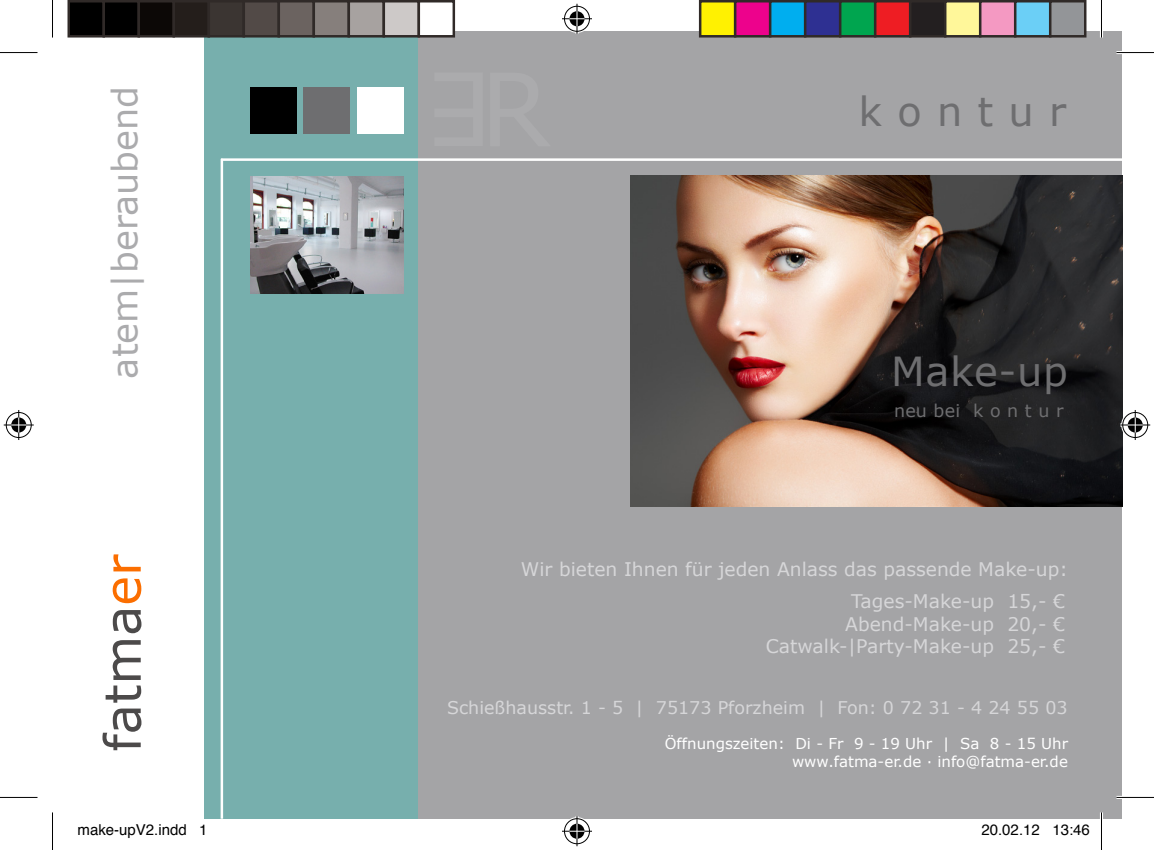
<style>
.page{position:relative;width:1154px;height:850px;background:#fff}
.page>*{position:absolute;margin:0;border:0;box-sizing:border-box;transform-origin:0 0}
.t1{font:50px "Verdana";color:#4c4a4a}
.t2{font:40px "Verdana";letter-spacing:.015em;color:#6e6e70}
.t3{font:35px "Verdana";color:#ababad}
.t4{font:18.75px "Verdana";color:#d6d6d8}
.t5{font:17.5px "Verdana";color:#d6d6d8}
.t6{font:17.5px "Verdana";letter-spacing:.01em;color:#6e6e70}
.t7{font:15px "Verdana";color:#fff}
.t8{font:15px "Helvetica";color:#000}
.s1{color:#fb6e00}
</style>
<div class="page">
<div style="left:204px;top:31px;width:216px;height:787px;background:#77afad"></div>
<div style="left:418px;top:31px;width:704px;height:787px;background:#a4a4a6"></div>
<hr style="left:221px;top:159px;width:2px;height:659px;background:#fff">
<hr style="left:221px;top:158px;width:901px;height:3px;background:#fff">
<img style="left:250px;top:176px;width:154px;height:117px">
<img style="left:630px;top:175px;width:492px;height:330px">
<div style="left:250px;top:87px;width:47px;height:46px;background:#000"></div>
<div style="left:304px;top:87px;width:46px;height:46px;background:#6e6e70"></div>
<div style="left:357px;top:87px;width:46px;height:46px;background:#fff"></div>
<hr style="left:1116px;top:51px;width:38px;height:3px;background:#fff">
<hr style="left:1116px;top:795px;width:38px;height:3px;background:#fff">
<hr style="left:1100px;top:0;width:3px;height:38px;background:#fff">
<hr style="left:1100px;top:812px;width:3px;height:37px;background:#fff">
<hr style="left:0;top:52px;width:38px;height:1px;background:#000">
<hr style="left:1116px;top:52px;width:38px;height:1px;background:#000">
<hr style="left:0;top:796px;width:38px;height:1px;background:#000">
<hr style="left:1116px;top:796px;width:38px;height:1px;background:#000">
<hr style="left:52px;top:0;width:1px;height:38px;background:#000">
<hr style="left:52px;top:812px;width:1px;height:37px;background:#000">
<hr style="left:1101px;top:0;width:1px;height:38px;background:#000">
<hr style="left:1101px;top:812px;width:1px;height:37px;background:#000">
<div style="left:563px;top:5px;width:28px;height:28px;border:3px solid #fff;border-radius:50%"></div>
<hr style="left:562px;top:17px;width:30px;height:3px;background:#fff">
<hr style="left:575px;top:4px;width:3px;height:30px;background:#fff">
<div style="left:568px;top:10px;width:18px;height:18px;border:3px solid #fff;border-radius:50%"></div>
<div style="left:564px;top:6px;width:26px;height:26px;border:1px solid #000;border-radius:50%"></div>
<hr style="left:562px;top:18px;width:30px;height:1px;background:#000">
<hr style="left:576px;top:4px;width:1px;height:30px;background:#000">
<svg style="left:569px;top:11px;width:15px;height:15px"></svg>
<div style="left:563px;top:816px;width:28px;height:28px;border:3px solid #fff;border-radius:50%"></div>
<hr style="left:562px;top:829px;width:30px;height:3px;background:#fff">
<hr style="left:575px;top:815px;width:3px;height:30px;background:#fff">
<div style="left:568px;top:821px;width:18px;height:18px;border:3px solid #fff;border-radius:50%"></div>
<div style="left:564px;top:818px;width:26px;height:25px;border:1px solid #000;border-radius:50%"></div>
<hr style="left:562px;top:830px;width:30px;height:1px;background:#000">
<hr style="left:576px;top:815px;width:1px;height:30px;background:#000">
<svg style="left:569px;top:823px;width:15px;height:15px"></svg>
<div style="left:5px;top:410px;width:28px;height:29px;border:3px solid #fff;border-radius:50%"></div>
<hr style="left:4px;top:423px;width:30px;height:3px;background:#fff">
<hr style="left:17px;top:410px;width:3px;height:30px;background:#fff">
<div style="left:10px;top:415px;width:18px;height:19px;border:3px solid #fff;border-radius:50%"></div>
<div style="left:6px;top:412px;width:26px;height:25px;border:1px solid #000;border-radius:50%"></div>
<hr style="left:4px;top:424px;width:30px;height:1px;background:#000">
<hr style="left:18px;top:410px;width:1px;height:30px;background:#000">
<svg style="left:11px;top:417px;width:15px;height:15px"></svg>
<div style="left:1121px;top:410px;width:28px;height:29px;border:3px solid #fff;border-radius:50%"></div>
<hr style="left:1120px;top:423px;width:30px;height:3px;background:#fff">
<hr style="left:1134px;top:410px;width:3px;height:30px;background:#fff">
<div style="left:1126px;top:415px;width:18px;height:19px;border:3px solid #fff;border-radius:50%"></div>
<div style="left:1122px;top:412px;width:26px;height:25px;border:1px solid #000;border-radius:50%"></div>
<hr style="left:1120px;top:424px;width:30px;height:1px;background:#000">
<hr style="left:1135px;top:410px;width:1px;height:30px;background:#000">
<svg style="left:1128px;top:417px;width:15px;height:15px"></svg>
<div style="left:69px;top:1px;width:35px;height:35px;background:#000"></div>
<div style="left:68px;top:0;width:37px;height:38px;border:2px solid #302a28"></div>
<div style="left:104px;top:1px;width:35px;height:35px;background:#000"></div>
<div style="left:102px;top:0;width:38px;height:38px;border:2px solid #302a28"></div>
<div style="left:139px;top:1px;width:35px;height:35px;background:#0c0806"></div>
<div style="left:138px;top:0;width:37px;height:38px;border:2px solid #302a28"></div>
<div style="left:174px;top:1px;width:35px;height:35px;background:#241e1b"></div>
<div style="left:172px;top:0;width:38px;height:38px;border:2px solid #302a28"></div>
<div style="left:209px;top:1px;width:35px;height:35px;background:#3b3532"></div>
<div style="left:208px;top:0;width:37px;height:38px;border:2px solid #302a28"></div>
<div style="left:244px;top:1px;width:35px;height:35px;background:#524a47"></div>
<div style="left:242px;top:0;width:38px;height:38px;border:2px solid #302a28"></div>
<div style="left:279px;top:1px;width:35px;height:35px;background:#6b6360"></div>
<div style="left:278px;top:0;width:37px;height:38px;border:2px solid #302a28"></div>
<div style="left:314px;top:1px;width:35px;height:35px;background:#867f7c"></div>
<div style="left:312px;top:0;width:38px;height:38px;border:2px solid #302a28"></div>
<div style="left:349px;top:1px;width:35px;height:35px;background:#a7a2a0"></div>
<div style="left:348px;top:0;width:37px;height:38px;border:2px solid #302a28"></div>
<div style="left:384px;top:1px;width:35px;height:35px;background:#cdc9c8"></div>
<div style="left:382px;top:0;width:38px;height:38px;border:2px solid #302a28"></div>
<div style="left:419px;top:1px;width:35px;height:35px;background:#fff"></div>
<div style="left:418px;top:0;width:37px;height:38px;border:2px solid #302a28"></div>
<div style="left:700px;top:1px;width:35px;height:35px;background:#fff101"></div>
<div style="left:699px;top:0;width:37px;height:38px;border:2px solid #302a28"></div>
<div style="left:735px;top:1px;width:35px;height:35px;background:#ed028c"></div>
<div style="left:734px;top:0;width:37px;height:38px;border:2px solid #302a28"></div>
<div style="left:770px;top:1px;width:35px;height:35px;background:#00aeef"></div>
<div style="left:769px;top:0;width:37px;height:38px;border:2px solid #302a28"></div>
<div style="left:805px;top:1px;width:35px;height:35px;background:#2e3092"></div>
<div style="left:804px;top:0;width:37px;height:38px;border:2px solid #302a28"></div>
<div style="left:840px;top:1px;width:35px;height:35px;background:#00a54f"></div>
<div style="left:839px;top:0;width:37px;height:38px;border:2px solid #302a28"></div>
<div style="left:875px;top:1px;width:35px;height:35px;background:#ee1d23"></div>
<div style="left:874px;top:0;width:37px;height:38px;border:2px solid #302a28"></div>
<div style="left:910px;top:1px;width:35px;height:35px;background:#231f20"></div>
<div style="left:909px;top:0;width:37px;height:38px;border:2px solid #302a28"></div>
<div style="left:945px;top:1px;width:35px;height:35px;background:#fff79a"></div>
<div style="left:944px;top:0;width:37px;height:38px;border:2px solid #302a28"></div>
<div style="left:980px;top:1px;width:35px;height:35px;background:#f499c2"></div>
<div style="left:979px;top:0;width:37px;height:38px;border:2px solid #302a28"></div>
<div style="left:1015px;top:1px;width:35px;height:35px;background:#6bcff6"></div>
<div style="left:1014px;top:0;width:37px;height:38px;border:2px solid #302a28"></div>
<div style="left:1050px;top:1px;width:35px;height:35px;background:#939598"></div>
<div style="left:1049px;top:0;width:37px;height:38px;border:2px solid #302a28"></div>
<p class="t3" style="left:103px;top:378px;width:294px;rotate:-90deg">atem|beraubend</p>
<p class="t1" style="left:91px;top:751px;width:199px;rotate:-90deg">fatma<span class="s1">er</span></p>
<p class="t2" style="left:858px;top:86px;width:209px">k o n t u r</p>
<p class="t2" style="left:891px;top:346px;width:178px">Make-up</p>
<p class="t6" style="left:894px;top:399px;width:171px">neu bei k o n t u r</p>
<p class="t4" style="left:521px;top:556px;width:549px">Wir bieten Ihnen für jeden Anlass das passende Make-up:</p>
<p class="t4" style="left:851px;top:589px;width:215px">Tages-Make-up 15,- €</p>
<p class="t4" style="left:845px;top:611px;width:221px">Abend-Make-up 20,- €</p>
<p class="t4" style="left:766px;top:634px;width:301px">Catwalk-|Party-Make-up 25,- €</p>
<p class="t5" style="left:447px;top:696px;width:622px">Schießhausstr. 1 - 5 | 75173 Pforzheim | Fon: 0 72 31 - 4 24 55 03</p>
<p class="t7" style="left:665px;top:733px;width:405px">Öffnungszeiten: Di - Fr 9 - 19 Uhr | Sa 8 - 15 Uhr</p>
<p class="t7" style="left:792px;top:751px;width:277px">www.fatma-er.de ∙ info@fatma-er.de</p>
<p class="t8" style="left:78px;top:817px;width:132px">make-upV2.indd 1</p>
<p class="t8" style="left:981px;top:817px;width:110px">20.02.12 13:46</p>
</div>
